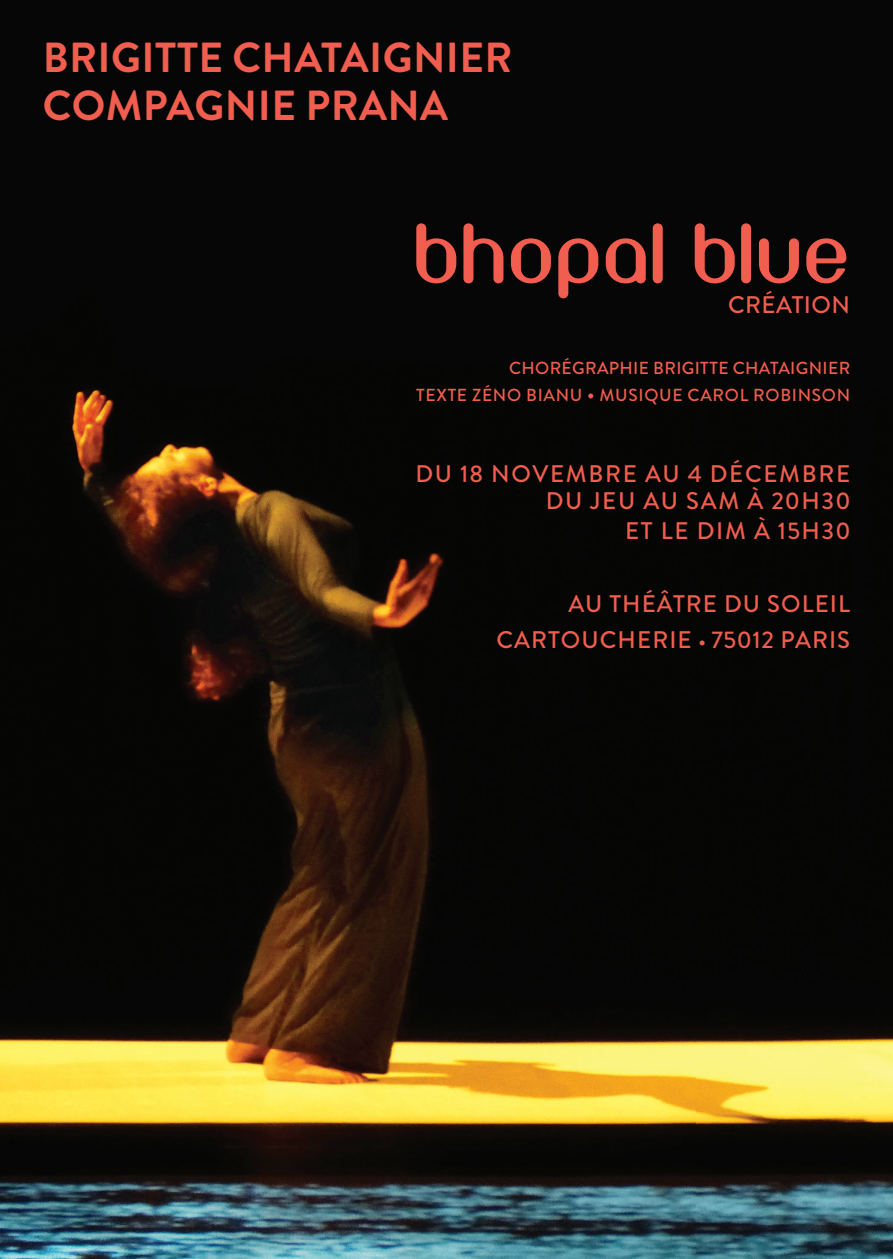
<style>
.page{position:relative;width:893px;height:1259px;background:#fff}
.page>*{position:absolute;margin:0;border:0;box-sizing:border-box;transform-origin:0 0}
.t1{font:60px "DF667 Chlorine";letter-spacing:.005em;color:#f15d4e}
.t2{font:700 42px/48px "Brandon Grotesque";letter-spacing:.01em;color:#f15d4e}
.t3{font:500 24px/36px "Brandon Grotesque";letter-spacing:.045em;color:#f15d4e;text-align:right}
.t4{font:500 24px/27px "Brandon Grotesque";letter-spacing:.07em;color:#f15d4e;text-align:right}
.t5{font:500 24px "Brandon Grotesque";letter-spacing:.065em;color:#f15d4e}
.t6{font:500 24px "Brandon Grotesque";letter-spacing:.02em;color:#f15d4e}
.t7{font:500 17.4px/27px "Brandon Grotesque";letter-spacing:.04em;color:#f15d4e;text-align:right}
.s1{font-family:"Galaxie Copernicus";font-weight:700}
.s2{font-family:"Galaxie Copernicus";font-weight:700;font-size:17.4px}
</style>
<div class="page">
<div style="left:0;top:0;width:695px;height:523px;background:#050605"></div>
<img style="left:695px;top:0;width:198px;height:1259px">
<img style="left:0;top:523px;width:696px;height:736px">
<h2 class="t2" style="left:43px;top:34px;width:471px">BRIGITTE CHATAIGNIER<br>COMPAGNIE PRANA</h2>
<h1 class="t1" style="left:414px;top:215px;width:438px">BHOPAL BLUE</h1>
<h3 class="t6" style="left:728px;top:288px;width:124px">CRÉATION</h3>
<p class="t7" style="left:416px;top:355px;width:435px">CHORÉGRAPHIE BRIGITTE CHATAIGNIER<br>TEXTE ZÉNO BIANU <span class="s1">•</span> MUSIQUE CAROL ROBINSON</p>
<h3 class="t4" style="left:415px;top:460px;width:437px">DU 18 NOVEMBRE AU 4 DÉCEMBRE<br>DU JEU AU SAM À 20H30</h3>
<h3 class="t5" style="left:625px;top:514px;width:227px">ET LE DIM À 15H30</h3>
<h3 class="t3" style="left:496px;top:586px;width:355px">AU THÉÂTRE DU SOLEIL<br>CARTOUCHERIE <span class="s2">•</span> 75012 PARIS</h3>
</div>
